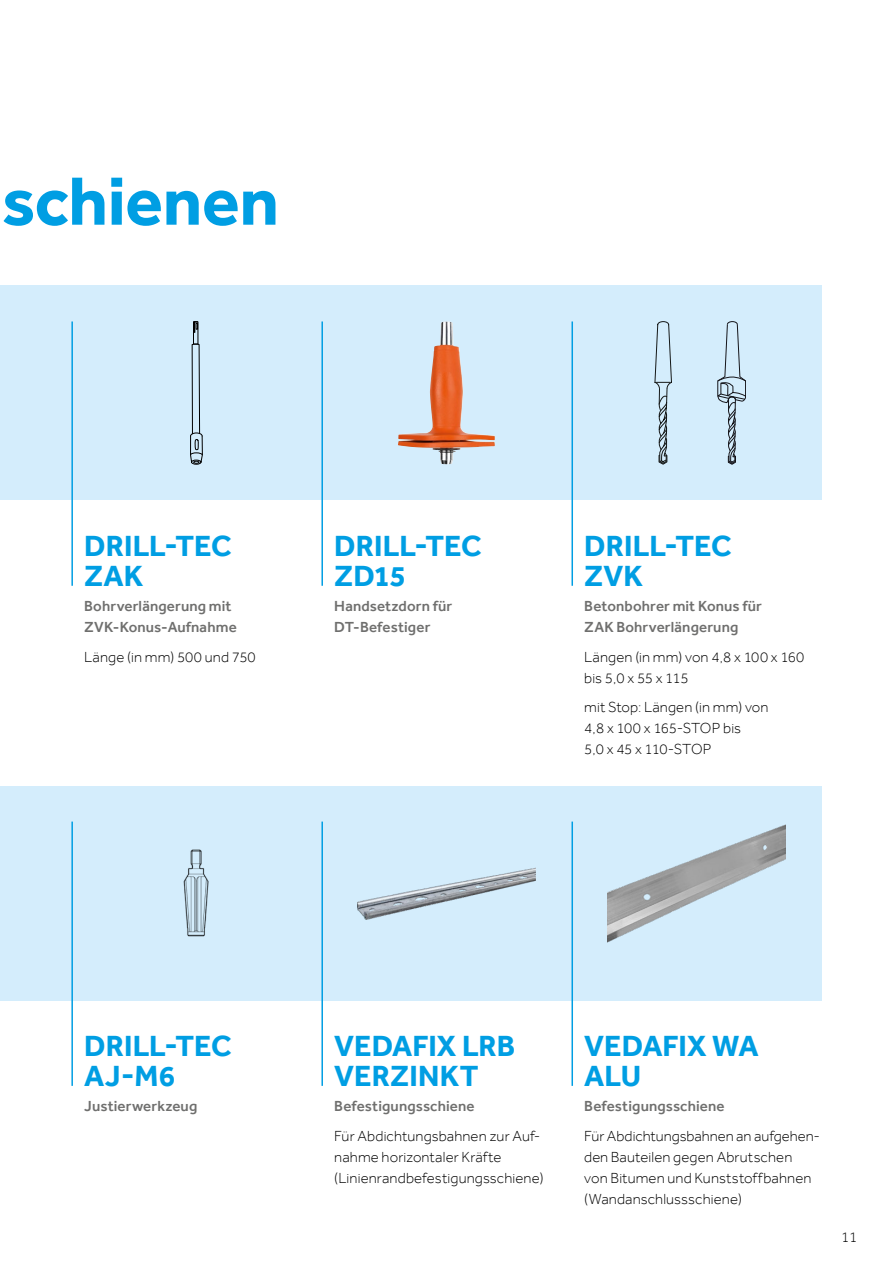
<style>
.page{position:relative;width:893px;height:1263px;background:#fff}
.page>*{position:absolute;margin:0;border:0;box-sizing:border-box;transform-origin:0 0}
.t1{font:700 70.5px "Effra";letter-spacing:-.005em;color:#009ee3}
.t2{font:700 30px/30px "Effra";color:#009ee3}
.t3{font:300 15px/21px "Effra";letter-spacing:.005em;color:#000}
.t4{font:500 15px/21px "Effra";letter-spacing:.01em;color:#6f6f6e}
</style>
<div class="page">
<div style="left:0;top:286px;width:821px;height:214px;background:#d4edfc"></div>
<div style="left:0;top:786px;width:821px;height:214px;background:#d4edfc"></div>
<svg style="left:190px;top:321px;width:12px;height:143px"></svg>
<img style="left:183px;top:849px;width:26px;height:88px">
<img style="left:398px;top:322px;width:97px;height:142px">
<img style="left:357px;top:867px;width:179px;height:53px">
<svg style="left:655px;top:321px;width:17px;height:143px"></svg>
<img style="left:607px;top:824px;width:179px;height:119px">
<svg style="left:718px;top:321px;width:28px;height:143px"></svg>
<hr style="left:71px;top:321px;width:2px;height:265px;background:#009ee3">
<hr style="left:71px;top:821px;width:2px;height:265px;background:#009ee3">
<hr style="left:321px;top:321px;width:2px;height:265px;background:#009ee3">
<hr style="left:321px;top:821px;width:2px;height:265px;background:#009ee3">
<hr style="left:571px;top:321px;width:2px;height:265px;background:#009ee3">
<hr style="left:571px;top:821px;width:2px;height:265px;background:#009ee3">
<h1 class="t1" style="left:1px;top:159px;width:279px">schienen</h1>
<h2 class="t2" style="left:84px;top:530px;width:149px">DRILL-TEC<br>ZAK</h2>
<p class="t4" style="left:84px;top:595px;width:154px">Bohrverlängerung mit<br>ZVK-Konus-Aufnahme</p>
<p class="t3" style="left:84px;top:646px;width:173px">Länge (in mm) 500 und 750</p>
<h2 class="t2" style="left:334px;top:530px;width:149px">DRILL-TEC<br>ZD15</h2>
<p class="t4" style="left:334px;top:595px;width:119px">Handsetzdorn für<br>DT-Befestiger</p>
<h2 class="t2" style="left:584px;top:530px;width:149px">DRILL-TEC<br>ZVK</h2>
<p class="t4" style="left:584px;top:595px;width:179px">Betonbohrer mit Konus für<br>ZAK Bohrverlängerung</p>
<p class="t3" style="left:584px;top:646px;width:222px">Längen (in mm) von 4,8 x 100 x 160 bis 5,0 x 55 x 115</p>
<p class="t3" style="left:584px;top:696px;width:186px">mit Stop: Längen (in mm) von<br>4,8 x 100 x 165-STOP bis<br>5,0 x 45 x 110-STOP</p>
<h2 class="t2" style="left:84px;top:1030px;width:149px">DRILL-TEC<br>AJ-M6</h2>
<p class="t4" style="left:84px;top:1095px;width:115px">Justierwerkzeug</p>
<h2 class="t2" style="left:334px;top:1030px;width:183px">VEDAFIX LRB<br>VERZINKT</h2>
<p class="t4" style="left:334px;top:1095px;width:142px">Befestigungsschiene</p>
<p class="t3" style="left:334px;top:1125px;width:211px">Für Abdichtungsbahnen zur Auf&shy;nahme horizontaler Kräfte (Linienrandbefestigungsschiene)</p>
<h2 class="t2" style="left:584px;top:1030px;width:176px">VEDAFIX WA<br>ALU</h2>
<p class="t4" style="left:584px;top:1095px;width:142px">Befestigungsschiene</p>
<p class="t3" style="left:584px;top:1125px;width:237px">Für Abdichtungsbahnen an aufgehen&shy;den Bauteilen gegen Abrutschen<br>von Bitumen und Kunststoffbahnen (Wandanschlussschiene)</p>
<p class="t3" style="left:841px;top:1226px;width:18px">11</p>
</div>
